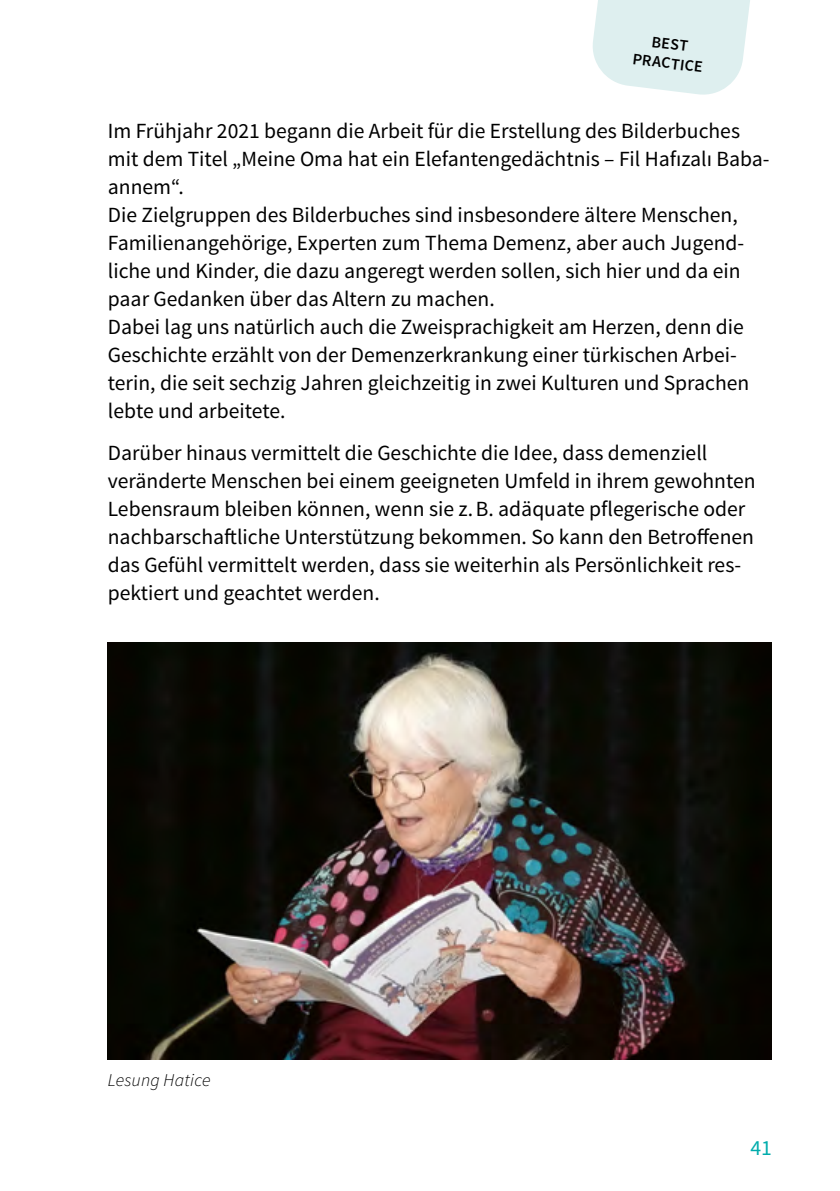
<style>
.page{position:relative;width:840px;height:1191px;background:#fff}
.page>*{position:absolute;margin:0;border:0;box-sizing:border-box;transform-origin:0 0}
.t1{font:21.6px/28px "Source Sans Pro";color:#000}
.t2{font:21.6px "Source Sans Pro";color:#00acac}
.t3{font:italic 300 18px "Source Sans Pro";letter-spacing:.01em;color:#000}
.t4{font:600 16px/19.2px "Source Sans Pro";color:#000;text-align:center}
</style>
<div class="page">
<img style="left:108px;top:642px;width:663px;height:418px">
<svg style="left:593px;top:0;width:157px;height:95px;background:#e2f1f1"></svg>
<p class="t4" style="left:635px;top:30px;width:72px;rotate:7deg">BEST<br>PRACTICE</p>
<p class="t1" style="left:108px;top:117px;width:663px">Im Frühjahr 2021 begann die Arbeit für die Erstellung des Bilderbuches mit dem Titel „Meine Oma hat ein Elefantengedächtnis – Fil Hafızalı Baba&shy;annem“.<br>Die Zielgruppen des Bilderbuches sind insbesondere ältere Menschen, Familienangehörige, Experten zum Thema Demenz, aber auch Jugend&shy;liche und Kinder, die dazu angeregt werden sollen, sich hier und da ein paar Gedanken über das Altern zu machen.<br>Dabei lag uns natürlich auch die Zweisprachigkeit am Herzen, denn die Geschichte erzählt von der Demenzerkrankung einer türkischen Arbei&shy;terin, die seit sechzig Jahren gleichzeitig in zwei Kulturen und Sprachen lebte und arbeitete.</p>
<p class="t1" style="left:108px;top:439px;width:649px">Darüber hinaus vermittelt die Geschichte die Idee, dass demenziell veränderte Menschen bei einem geeigneten Umfeld in ihrem gewohnten Lebensraum bleiben können, wenn sie z.B. adäquate pflegerische oder nachbarschaftliche Unterstützung bekommen. So kann den Betroffenen das Gefühl vermittelt werden, dass sie weiterhin als Persönlichkeit res&shy;pektiert und geachtet werden.</p>
<p class="t3" style="left:108px;top:1069px;width:104px">Lesung Hatice</p>
<p class="t2" style="left:750px;top:1134px;width:23px">41</p>
</div>
